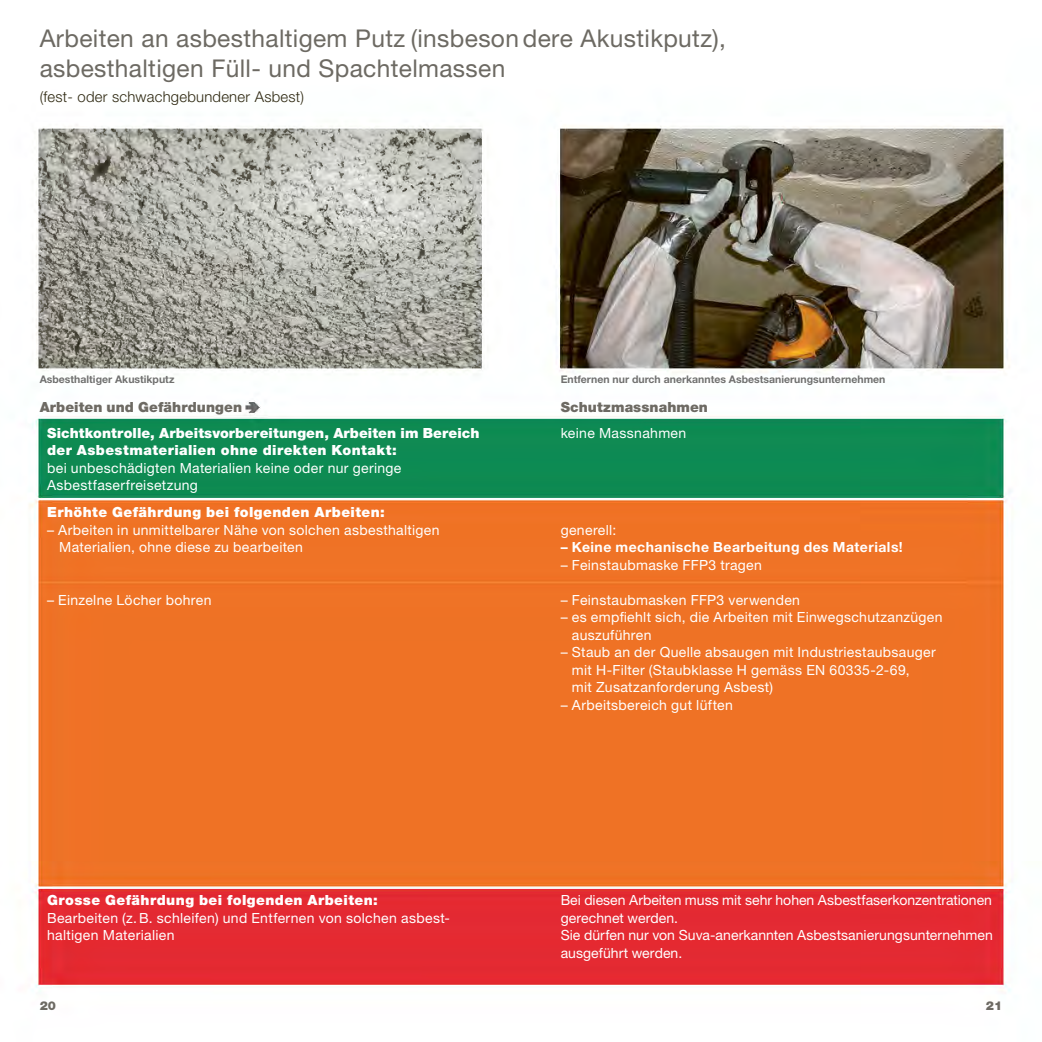
<style>
.page{position:relative;width:1042px;height:1042px;background:#fff}
.page>*{position:absolute;margin:0;border:0;box-sizing:border-box;transform-origin:0 0}
.t1{font:24.5px/29.8px "Helvetica Neue LT Std";letter-spacing:.015em;color:#6d6a63}
.t2{font:300 14.88px "Helvetica Neue LT Std";letter-spacing:.015em;color:#2f2912}
.t3{font:14px/17.5px "Helvetica Neue LT Std";letter-spacing:.025em;color:#fff}
.t4{font:900 14px/17.5px "Helvetica Neue LT Std";letter-spacing:.025em;color:#fff}
.t5{font:14px/17.5px "Helvetica Neue LT Std";letter-spacing:.005em;color:#fff}
.t6{font:700 14px "Helvetica Neue LT Std";letter-spacing:.035em;color:#fff}
.t7{font:900 14px "Helvetica Neue LT Std";letter-spacing:.005em;color:#6d6a63}
.t8{font:900 12.25px "Helvetica Neue LT Std";color:#6d6a63}
.t9{font:700 10.5px "Helvetica Neue LT Std";color:#70706f}
</style>
<div class="page">
<img style="left:29px;top:124px;width:983px;height:868px">
<h1 class="t1" style="left:40px;top:23px;width:688px">Arbeiten an asbesthaltigem Putz (insbeson dere Akustikputz), asbesthaltigen Füll- und Spachtelmassen</h1>
<p class="t2" style="left:40px;top:87px;width:266px">(fest- oder schwachgebundener Asbest)</p>
<p class="t9" style="left:40px;top:373px;width:136px">Asbesthaltiger Akustikputz</p>
<p class="t9" style="left:561px;top:373px;width:326px">Entfernen nur durch anerkanntes Asbestsanierungsunternehmen</p>
<p class="t7" style="left:40px;top:398px;width:204px">Arbeiten und Gefährdungen</p>
<p class="t7" style="left:561px;top:398px;width:149px">Schutzmassnahmen</p>
<p class="t4" style="left:47px;top:424px;width:434px">Sichtkontrolle, Arbeitsvorbereitungen, Arbeiten im Bereich der Asbestmaterialien ohne direkten Kontakt:</p>
<p class="t3" style="left:47px;top:459px;width:356px">bei unbeschädigten Materialien keine oder nur geringe<br>Asbestfaserfreisetzung</p>
<p class="t3" style="left:561px;top:424px;width:127px">keine Massnahmen</p>
<p class="t4" style="left:47px;top:503px;width:339px">Erhöhte Gefährdung bei folgenden Arbeiten:</p>
<p class="t3" style="left:59px;top:521px;width:382px;text-indent:-12px">– Arbeiten in unmittelbarer Nähe von solchen asbesthaltigen<br>Materialien, ohne diese zu bearbeiten</p>
<p class="t3" style="left:47px;top:591px;width:166px">– Einzelne Löcher bohren</p>
<p class="t4" style="left:47px;top:891px;width:332px">Grosse Gefährdung bei folgenden Arbeiten:</p>
<p class="t3" style="left:47px;top:908px;width:404px">Bearbeiten (z.B. schleifen) und Entfernen von solchen asbest&shy;haltigen Materialien</p>
<p class="t3" style="left:561px;top:521px;width:57px">generell:</p>
<p class="t6" style="left:561px;top:538px;width:344px">– Keine mechanische Bearbeitung des Materials!</p>
<p class="t3" style="left:561px;top:556px;width:203px">– Feinstaubmaske FFP3 tragen</p>
<p class="t3" style="left:561px;top:591px;width:241px">– Feinstaubmasken FFP3 verwenden</p>
<p class="t3" style="left:572px;top:608px;width:372px;text-indent:-11px">– es empfiehlt sich, die Arbeiten mit Einwegschutzanzügen auszuführen</p>
<p class="t3" style="left:572px;top:643px;width:365px;text-indent:-11px">– Staub an der Quelle absaugen mit Industriestaubsauger mit H-Filter (Staubklasse H gemäss EN 60335-2-69,<br>mit Zusatzanforderung Asbest)</p>
<p class="t3" style="left:561px;top:696px;width:174px">– Arbeitsbereich gut lüften</p>
<p class="t5" style="left:561px;top:891px;width:434px">Bei diesen Arbeiten muss mit sehr hohen Asbestfaserkonzentrationen gerechnet werden.<br>Sie dürfen nur von Suva-anerkannten Asbestsanierungsunternehmen ausgeführt werden.</p>
<p class="t8" style="left:40px;top:998px;width:18px">20</p>
<p class="t8" style="left:986px;top:998px;width:18px">21</p>
</div>
